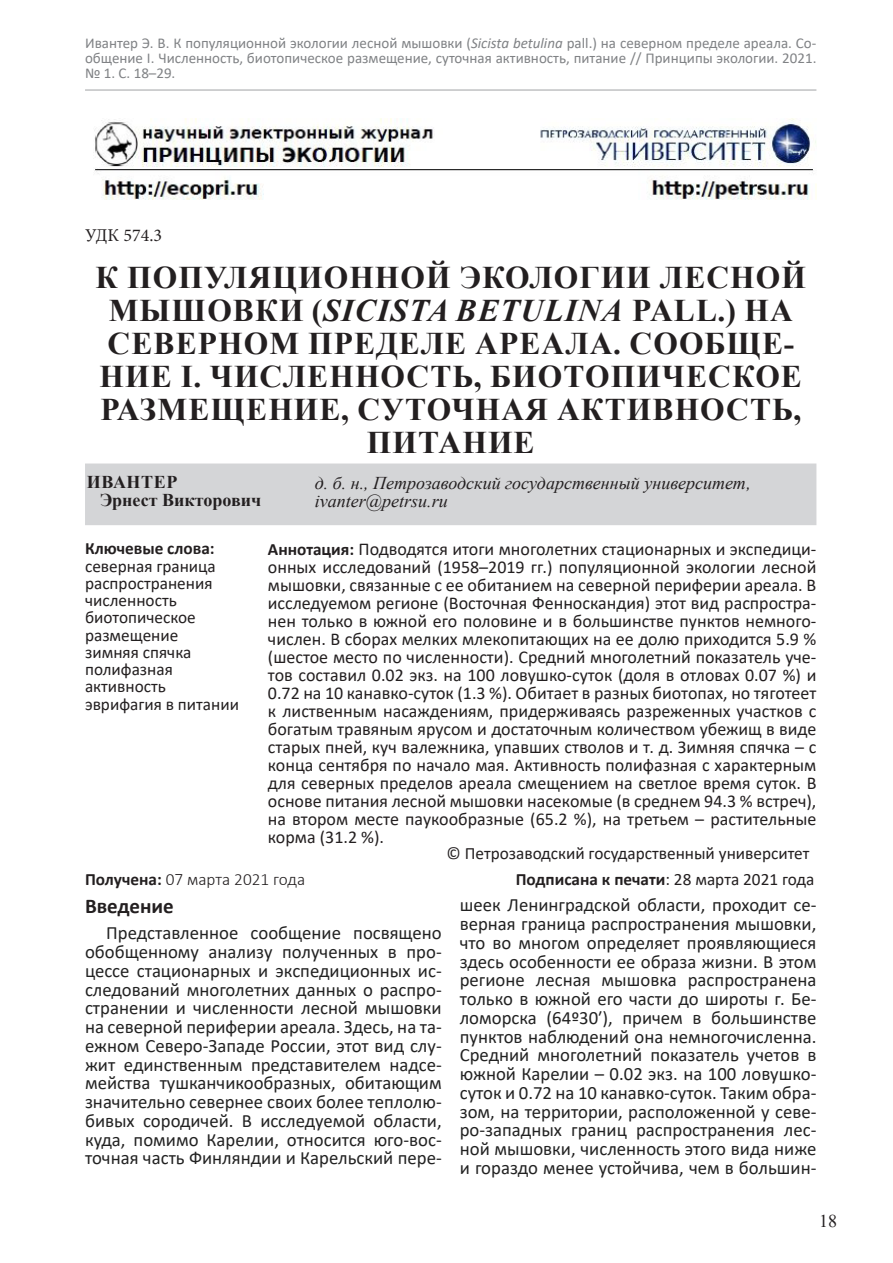
<style>
.page{position:relative;width:893px;height:1263px;background:#fff}
.page>*{position:absolute;margin:0;border:0;box-sizing:border-box;transform-origin:0 0}
.t1{font:700 31.5px/33px "Times New Roman";letter-spacing:.035em;color:#231f20;text-align:center}
.heading_3{font:700 21px "Calibri";color:#231f20}
.t2{font:18.75px/18.8px "Calibri";color:#222;text-align:justify}
.t3{font:18px/18px "Calibri";color:#231f20;text-align:justify}
.t4{font:italic 18px "Times New Roman";color:#231f20}
.t5{font:700 18px/18px "Times New Roman";color:#231f20}
.t6{font:18px "Minion Pro";color:#231f20}
.t7{font:18px "Times New Roman";color:#231f20}
.t8{font:17.25px/17.2px "Calibri";color:#231f20}
.t9{font:700 17.25px "Calibri";color:#231f20}
.t10{font:300 17.25px "Calibri";color:#231f20}
.t11{font:15px/15px "Calibri";color:#808285;text-align:justify}
.s1{font-style:italic}
.s2{font-weight:700;font-size:17.25px}
.s3{font-weight:700}
.s4{font-weight:400}
</style>
<div class="page">
<hr style="left:85px;top:89px;width:731px;height:2px;background:#808285">
<img style="left:94px;top:118px;width:722px;height:82px">
<div style="left:85px;top:463px;width:731px;height:62px;background:#d4d5d7;border:2px solid #d4d5d7"></div>
<p class="t11" style="left:85px;top:35px;width:733px">Ивантер Э. В. К популяционной экологии лесной мышовки (<span class="s1">Sicista betulina</span> pall.) на северном пределе ареала. Со&shy;общение I. Численность, биотопическое размещение, суточная активность, питание // Принципы экологии. 2021. № 1. С. 18–29.</p>
<p class="t6" style="left:85px;top:223px;width:79px">УДК 574.3</p>
<h1 class="t1" style="left:95px;top:260px;width:712px">К ПОПУЛЯЦИОННОЙ ЭКОЛОГИИ ЛЕСНОЙ<br>МЫШОВКИ (<span class="s1">SICISTA BETULINA</span> PALL.) НА<br>СЕВЕРНОМ ПРЕДЕЛЕ АРЕАЛА. СООБЩЕ-<br>НИЕ I. ЧИСЛЕННОСТЬ, БИОТОПИЧЕСКОЕ<br>РАЗМЕЩЕНИЕ, СУТОЧНАЯ АКТИВНОСТЬ,<br>ПИТАНИЕ</h1>
<p class="t5" style="left:100px;top:473px;width:163px;text-indent:-13px">ИВАНТЕР<br>Эрнест Викторович</p>
<p class="t4" style="left:315px;top:470px;width:438px">д. б. н., Петрозаводский государственный университет,</p>
<p class="t4" style="left:315px;top:488px;width:135px">ivanter@petrsu.ru</p>
<p class="t9" style="left:85px;top:536px;width:131px">Ключевые слова:</p>
<p class="t8" style="left:85px;top:557px;width:156px">северная граница распространения численность биотопическое размещение<br>зимняя спячка полифазная активность эврифагия в питании</p>
<p class="t3" style="left:268px;top:539px;width:550px"><span class="s2">Аннотация:</span> Подводятся итоги многолетних стационарных и экспедици&shy;онных исследований (1958–2019 гг.) популяционной экологии лесной мышовки, связанные с ее обитанием на северной периферии ареала. В исследуемом регионе (Восточная Фенноскандия) этот вид распростра&shy;нен только в южной его половине и в большинстве пунктов немного&shy;числен. В сборах мелких млекопитающих на ее долю приходится 5.9 % (шестое место по численности). Средний многолетний показатель уче&shy;тов составил 0.02 экз. на 100 ловушко-суток (доля в отловах 0.07 %) и 0.72 на 10 канавко-суток (1.3 %). Обитает в разных биотопах, но тяготеет к лиственным насаждениям, придерживаясь разреженных участков с богатым травяным ярусом и достаточным количеством убежищ в виде старых пней, куч валежника, упавших стволов и т. д. Зимняя спячка – с конца сентября по начало мая. Активность полифазная с характерным для северных пределов ареала смещением на светлое время суток. В основе питания лесной мышовки насекомые (в среднем 94.3 % встреч), на втором месте паукообразные (65.2 %), на третьем – растительные корма (31.2 %).</p>
<p class="t8" style="left:446px;top:844px;width:364px">© Петрозаводский государственный университет</p>
<p class="t10" style="left:85px;top:868px;width:222px"><span class="s3">Получена:</span> 07 марта 2021 года</p>
<p class="t9" style="left:516px;top:867px;width:300px">Подписана к печати<span class="s4">: 28 марта 2021 года</span></p>
<p class="heading_3" style="left:85px;top:891px;width:90px">Введение</p>
<p class="t2" style="left:85px;top:923px;width:358px;text-indent:21px">Представленное сообщение посвящено обобщенному анализу полученных в про&shy;цессе стационарных и экспедиционных ис&shy;следований многолетних данных о распро&shy;странении и численности лесной мышовки на северной периферии ареала. Здесь, на та&shy;ежном Северо-Западе России, этот вид слу&shy;жит единственным представителем надсе&shy;мейства тушканчикообразных, обитающим значительно севернее своих более теплолю&shy;бивых сородичей. В исследуемой области, куда, помимо Карелии, относится юго-вос&shy;точная часть Финляндии и Карельский пере-</p>
<p class="t2" style="left:460px;top:895px;width:358px">шеек Ленинградской области, проходит се&shy;верная граница распространения мышовки, что во многом определяет проявляющиеся здесь особенности ее образа жизни. В этом регионе лесная мышовка распространена только в южной его части до широты г. Бе&shy;ломорска (64º30′), причем в большинстве пунктов наблюдений она немногочисленна.<br>Средний многолетний показатель учетов в южной Карелии – 0.02 экз. на 100 ловушко&shy;суток и 0.72 на 10 канавко-суток. Таким обра&shy;зом, на территории, расположенной у севе&shy;ро-западных границ распространения лес&shy;ной мышовки, численность этого вида ниже и гораздо менее устойчива, чем в большин-</p>
<p class="t7" style="left:819px;top:1208px;width:19px">18</p>
</div>
